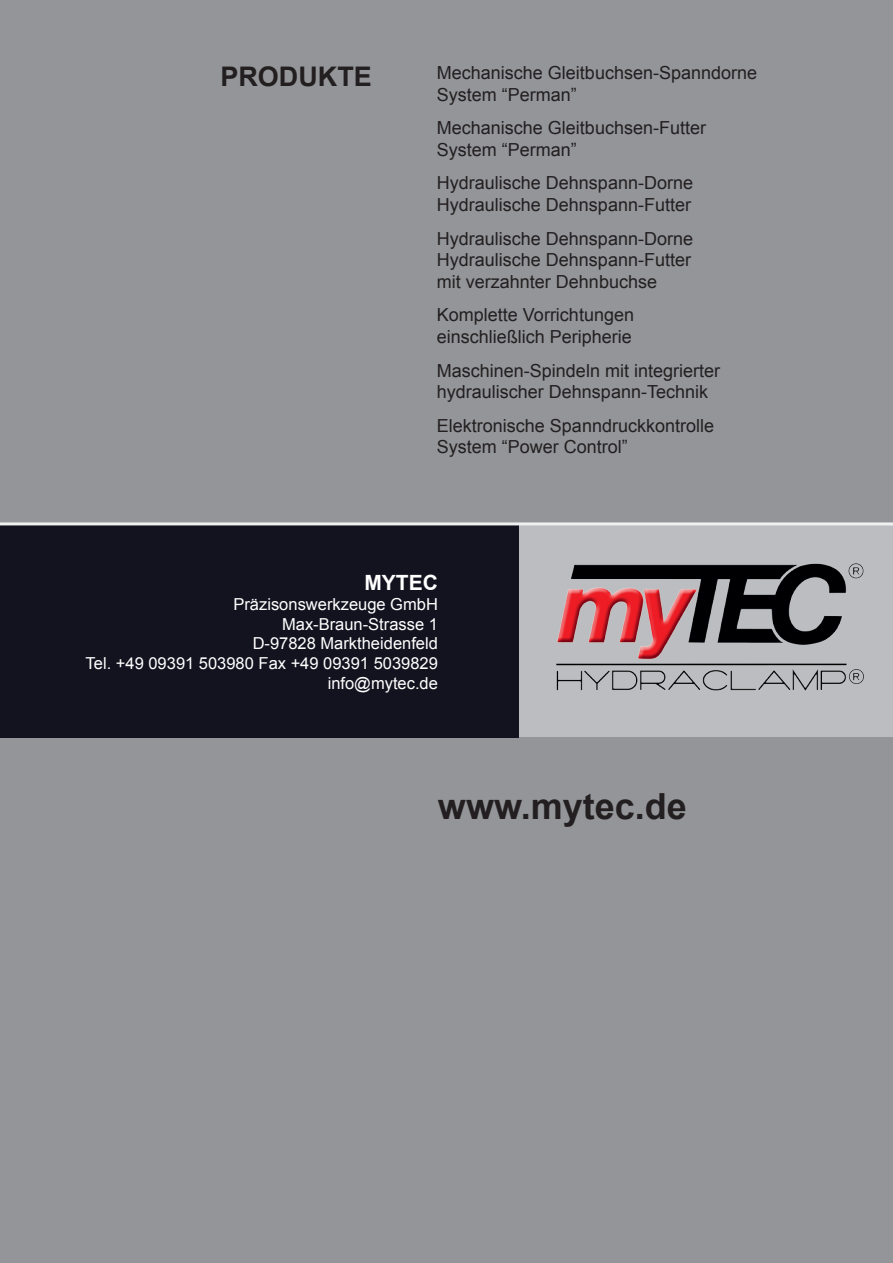
<style>
.page{position:relative;width:893px;height:1263px;background:#939598}
.page>*{position:absolute;margin:0;border:0;box-sizing:border-box;transform-origin:0 0}
.Arial_bold_24p{font:700 36px "Arial";color:#231f20}
.Arial_bold_17p{font:700 27px "Arial";color:#231f20}
.t1{font:700 21px "Arial";color:#fff}
.Arial_regular_12p{font:18px "Arial";color:#231f20}
.t2{font:16.5px "Arial";color:#fff}
</style>
<div class="page">
<div style="left:0;top:524px;width:893px;height:213px;background:#bcbdc0"></div>
<div style="left:0;top:525px;width:518px;height:212px;background:#13121f"></div>
<img style="left:556px;top:563px;width:308px;height:128px">
<hr style="left:0;top:522px;width:893px;height:3px;background:#eff0f0">
<p class="Arial_bold_17p" style="left:220px;top:58px;width:153px">PRODUKTE</p>
<p class="Arial_regular_12p" style="left:437px;top:61px;width:322px">Mechanische Gleitbuchsen-Spanndorne</p>
<p class="Arial_regular_12p" style="left:437px;top:83px;width:142px">System “Perman”</p>
<p class="Arial_regular_12p" style="left:437px;top:116px;width:271px">Mechanische Gleitbuchsen-Futter</p>
<p class="Arial_regular_12p" style="left:437px;top:138px;width:142px">System “Perman”</p>
<p class="Arial_regular_12p" style="left:437px;top:171px;width:258px">Hydraulische Dehnspann-Dorne</p>
<p class="Arial_regular_12p" style="left:437px;top:193px;width:256px">Hydraulische Dehnspann-Futter</p>
<p class="Arial_regular_12p" style="left:437px;top:227px;width:258px">Hydraulische Dehnspann-Dorne</p>
<p class="Arial_regular_12p" style="left:437px;top:248px;width:256px">Hydraulische Dehnspann-Futter</p>
<p class="Arial_regular_12p" style="left:437px;top:270px;width:222px">mit verzahnter Dehnbuchse</p>
<p class="Arial_regular_12p" style="left:437px;top:303px;width:199px">Komplette Vorrichtungen</p>
<p class="Arial_regular_12p" style="left:437px;top:325px;width:197px">einschließlich Peripherie</p>
<p class="Arial_regular_12p" style="left:437px;top:359px;width:285px">Maschinen-Spindeln mit integrierter</p>
<p class="Arial_regular_12p" style="left:437px;top:380px;width:273px">hydraulischer Dehnspann-Technik</p>
<p class="Arial_regular_12p" style="left:437px;top:414px;width:279px">Elektronische Spanndruckkontrolle</p>
<p class="Arial_regular_12p" style="left:437px;top:435px;width:193px">System “Power Control”</p>
<p class="t1" style="left:364px;top:569px;width:75px">MYTEC</p>
<p class="t2" style="left:233px;top:593px;width:206px">Präzisonswerkzeuge GmbH</p>
<p class="t2" style="left:282px;top:613px;width:157px">Max-Braun-Strasse 1</p>
<p class="t2" style="left:253px;top:633px;width:187px">D-97828 Marktheidenfeld</p>
<p class="t2" style="left:86px;top:653px;width:354px">Tel. +49 09391 503980 Fax +49 09391 5039829</p>
<p class="t2" style="left:328px;top:672px;width:112px">info@mytec.de</p>
<p class="Arial_bold_24p" style="left:438px;top:783px;width:250px">www.mytec.de</p>
</div>
